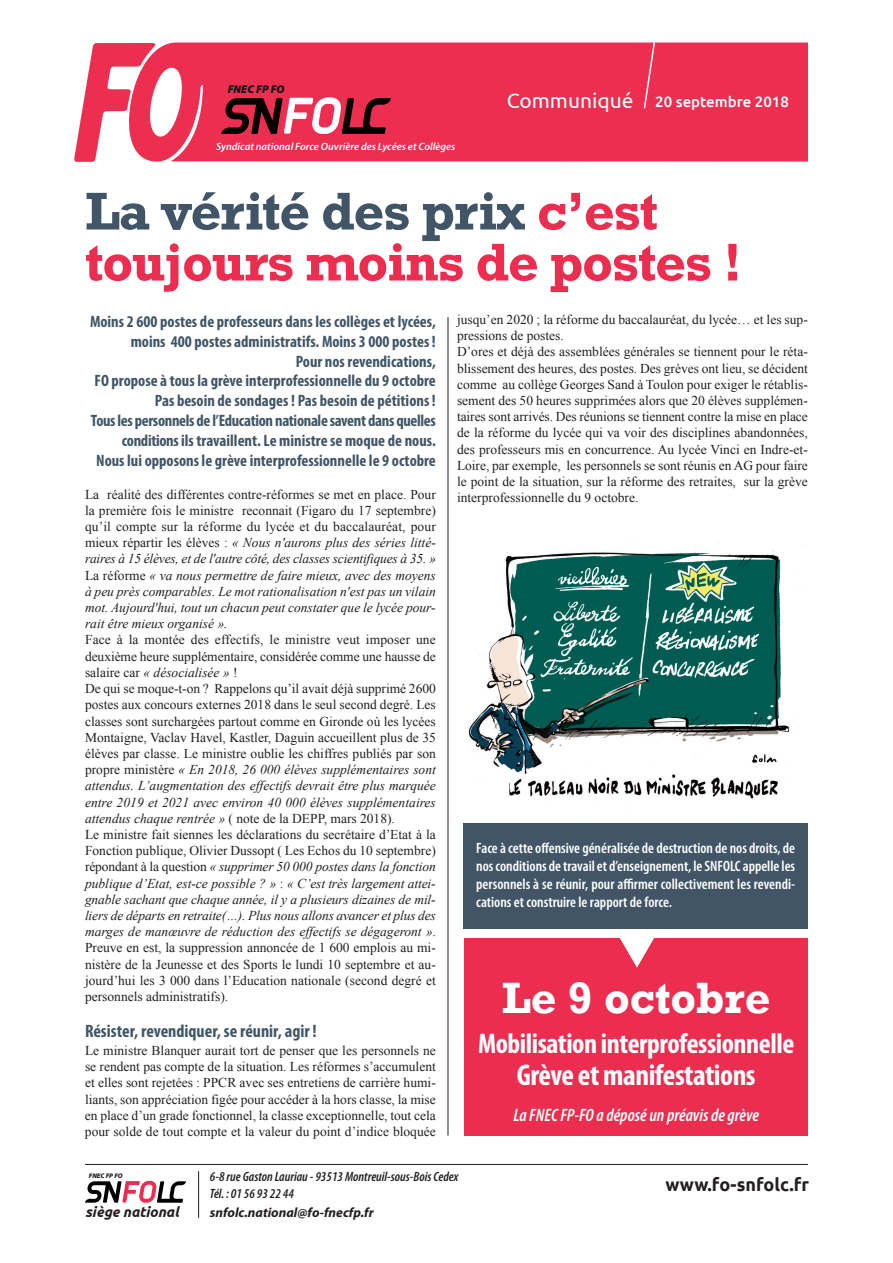
<style>
.page{position:relative;width:893px;height:1263px;background:#fff}
.page>*{position:absolute;margin:0;border:0;box-sizing:border-box;transform-origin:0 0}
.t1{font:700 54px/51px "Rockwell";letter-spacing:-.025em;color:#eb2e50}
.t2{font:700 45px "Rockwell";color:#fff}
.t3{font:700 condensed 30px "Myriad Pro";letter-spacing:-.015em;color:#fff}
.t4{font:700 condensed 28.5px "Myriad Pro";letter-spacing:-.015em;color:#fff}
.t5{font:21px "Ubuntu";color:#fff}
.t6{font:700 condensed 18px "Myriad Pro";color:#415566}
.t7{font:italic 600 condensed 18px "Myriad Pro";color:#fff}
.t8{font:700 18px "Ubuntu";color:#231f20}
.t9{font:700 condensed 16.5px/19.8px "Myriad Pro";color:#415566;text-align:right}
.t10{font:600 condensed 15px/18px "Myriad Pro";color:#fff;text-align:justify}
.t11{font:500 15px "Ubuntu";color:#fff}
.t12{font:italic 700 14.4px "Ubuntu";color:#231f20}
.t13{font:13.5px/16.2px "Times New Roman";color:#231f20}
.t14{font:italic 13.5px/16.2px "Times New Roman";letter-spacing:-.005em;color:#231f20;text-align:justify}
.t15{font:italic 600 condensed 13.5px/16.2px "Myriad Pro";color:#231f20}
.t16{font:italic 700 13.5px "Myriad Pro";color:#231f20}
.t17{font:italic 900 11.25px "Myriad Pro";color:#111416}
.t18{font:italic 600 10.5px "Myriad Pro";color:#fff}
.t19{font:italic 900 6.75px "Myriad Pro";color:#231f20}
.s1{color:#415566}
.s2{font-style:normal}
.s3{font-style:italic}
</style>
<div class="page">
<hr style="left:448px;top:317px;width:1px;height:818px;background:#231f20">
<div style="left:157px;top:43px;width:651px;height:119px;background:#ec2f50"></div>
<svg style="left:74px;top:43px;width:83px;height:119px"></svg>
<svg style="left:221px;top:97px;width:170px;height:37px;background:#a64153"></svg>
<svg style="left:643px;top:42px;width:13px;height:68px"></svg>
<svg style="left:85px;top:1181px;width:101px;height:22px"></svg>
<hr style="left:85px;top:1164px;width:723px;height:1px;background:#231f20">
<hr style="left:198px;top:1171px;width:1px;height:47px;background:#231f20">
<div style="left:464px;top:938px;width:344px;height:197px;background:#eb2e50"></div>
<div style="left:463px;top:823px;width:345px;height:105px;background:#415566"></div>
<img style="left:468px;top:543px;width:336px;height:256px">
<p class="t17" style="left:228px;top:85px;width:58px">FNEC FP FO</p>
<p class="t18" style="left:216px;top:142px;width:241px">Syndicat national Force Ouvrière des Lycées et Collèges</p>
<h3 class="t5" style="left:507px;top:89px;width:128px">Communiqué</h3>
<p class="t11" style="left:655px;top:93px;width:135px">20 septembre 2018</p>
<h1 class="t1" style="left:85px;top:185px;width:659px"><span class="s1">La vérité des prix</span> c’est toujours moins de postes !</h1>
<p class="t9" style="left:90px;top:313px;width:347px">Moins 2 600 postes de professeurs dans les collèges et lycées, moins 400 postes administratifs. Moins 3 000 postes !<br>Pour nos revendications,<br>FO propose à tous la grève interprofessionnelle du 9 octobre Pas besoin de sondages ! Pas besoin de pétitions !<br>Tousles personnels de l’Education nationale savent dans quelles conditionsils travaillent. Le ministre se moque de nous.<br>Nous lui opposons le grève interprofessionnelle le 9 octobre</p>
<p class="t14" style="left:85px;top:486px;width:352px"><span class="s2">La réalité des différentes contre-réformes se met en place. Pour la première fois le ministre reconnait (Figaro du 17 septembre) qu’il compte sur la réforme du lycée et du baccalauréat, pour mieux répartir les élèves :</span> « Nous n'aurons plus des séries litté&shy;raires à 15 élèves, et de l'autre côté, des classes scientifiques à 35. » <span class="s2">La réforme</span> « va nous permettre de faire mieux, avec des moyens à peu près comparables. Le mot rationalisation n'est pas un vilain mot. Aujourd'hui, tout un chacun peut constater que le lycée pour&shy;rait être mieux organisé ».</p>
<p class="t13" style="left:85px;top:632px;width:352px">Face à la montée des effectifs, le ministre veut imposer une deuxième heure supplémentaire, considérée comme une hausse de salaire car <span class="s3">« désocialisée »</span> !<br>De qui se moque-t-on ? Rappelons qu’il avait déjà supprimé 2600 postes aux concours externes 2018 dans le seul second degré. Les classes sont surchargées partout comme en Gironde où les lycées Montaigne, Vaclav Havel, Kastler, Daguin accueillent plus de 35 élèves par classe. Le ministre oublie les chiffres publiés par son propre ministère <span class="s3">« En 2018, 26 000 élèves supplémentaires sont attendus. L’augmentation des effectifs devrait être plus marquée entre 2019 et 2021 avec environ 40 000 élèves supplémentaires attendus chaque rentrée »</span> ( note de la DEPP, mars 2018).<br>Le ministre fait siennes les déclarations du secrétaire d’Etat à la Fonction publique, Olivier Dussopt ( Les Echos du 10 septembre) répondant à la question <span class="s3">« supprimer 50 000 postes dans la fonction publique d’Etat, est-ce possible ? »</span> : <span class="s3">« C’est très largement attei&shy;gnable sachant que chaque année, il y a plusieurs dizaines de mil&shy;liers de départs en retraite(…). Plus nous allons avancer et plus des marges de manœuvre de réduction des effectifs se dégageront »</span>.<br>Preuve en est, la suppression annoncée de 1 600 emplois au mi&shy;nistère de la Jeunesse et des Sports le lundi 10 septembre et au&shy;jourd’hui les 3 000 dans l’Education nationale (second degré et personnels administratifs).</p>
<h3 class="t6" style="left:85px;top:1025px;width:233px">Résister, revendiquer, se réunir, agir !</h3>
<p class="t13" style="left:85px;top:1042px;width:352px;text-align:justify">Le ministre Blanquer aurait tort de penser que les personnels ne se rendent pas compte de la situation. Les réformes s’accumulent et elles sont rejetées : PPCR avec ses entretiens de carrière humi&shy;liants, son appréciation figée pour accéder à la hors classe, la mise en place d’un grade fonctionnel, la classe exceptionnelle, tout cela pour solde de tout compte et la valeur du point d’indice bloquée</p>
<p class="t13" style="left:457px;top:311px;width:352px">jusqu’en 2020 ; la réforme du baccalauréat, du lycée… et les sup&shy;pressions de postes.<br>D’ores et déjà des assemblées générales se tiennent pour le réta&shy;blissement des heures, des postes. Des grèves ont lieu, se décident comme au collège Georges Sand à Toulon pour exiger le rétablis&shy;sement des 50 heures supprimées alors que 20 élèves supplémen&shy;taires sont arrivés. Des réunions se tiennent contre la mise en place de la réforme du lycée qui va voir des disciplines abandonnées, des professeurs mis en concurrence. Au lycée Vinci en Indre-et-Loire, par exemple, les personnels se sont réunis en AG pour faire le point de la situation, sur la réforme des retraites, sur la grève interprofessionnelle du 9 octobre.</p>
<p class="t10" style="left:476px;top:840px;width:320px">Faceàcette offensive généralisée de destruction de nos droits, de nosconditions detravailet d’enseignement, leSNFOLCappelleles personnels à se réunir, pour affirmer collectivement les revendi&shy;cations et construire le rapport de force.</p>
<h2 class="t2" style="left:502px;top:970px;width:270px">Le 9 octobre</h2>
<h3 class="t4" style="left:478px;top:1034px;width:318px">Mobilisation interprofessionnelle</h3>
<h3 class="t3" style="left:517px;top:1064px;width:240px">Grève etmanifestations</h3>
<h3 class="t7" style="left:513px;top:1109px;width:247px">La FNECFP-FO a déposé un préavis de grève</h3>
<p class="t19" style="left:89px;top:1173px;width:35px">FNEC FP FO</p>
<p class="t12" style="left:85px;top:1203px;width:95px">siège national</p>
<p class="t15" style="left:210px;top:1170px;width:250px">6-8 rue Gaston Lauriau - 93513Montreuil-sous-BoisCedex<br>Tél. : 01 56 93 22 44</p>
<p class="t16" style="left:210px;top:1207px;width:165px">snfolc.national@fo-fnecfp.fr</p>
<h3 class="t8" style="left:665px;top:1175px;width:145px">www.fo-snfolc.fr</h3>
</div>
